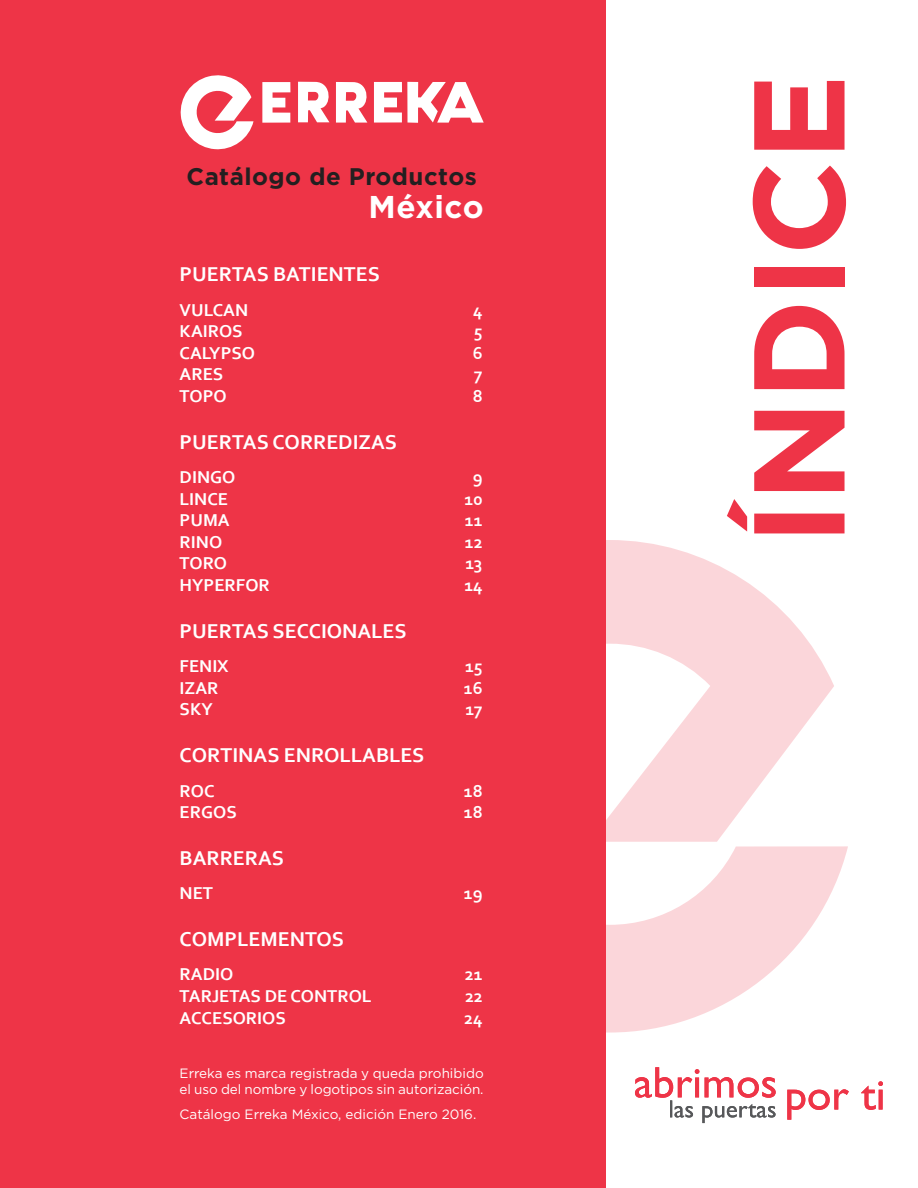
<style>
.page{position:relative;width:918px;height:1188px;background:#fff}
.page>*{position:absolute;margin:0;border:0;box-sizing:border-box;transform-origin:0 0}
.t1{font:700 129px "Gotham";color:#ee3447}
.t2{font:700 31.5px "Gotham";letter-spacing:.02em;color:#fff}
.t3{font:700 24px "Gotham";letter-spacing:.02em;color:#231f20}
.t4{font:700 21px "Corbel";color:#fff}
.t5{font:700 18px/21.6px "Corbel";color:#fff}
.t6{font:13.5px/16.2px "Gotham";color:#fff}
</style>
<div class="page">
<svg style="left:606px;top:540px;width:242px;height:493px;fill:#fbd6da"></svg>
<div style="left:0;top:0;width:606px;height:1188px;background:#ee3447"></div>
<svg style="left:262px;top:82px;width:28px;height:41px"></svg>
<svg style="left:298px;top:82px;width:186px;height:41px"></svg>
<svg style="left:180px;top:75px;width:74px;height:75px"></svg>
<svg style="left:787px;top:1081px;width:96px;height:39px"></svg>
<svg style="left:635px;top:1067px;width:141px;height:56px"></svg>
<h3 class="t3" style="left:187px;top:161px;width:292px">Catálogo de Productos</h3>
<h2 class="t2" style="left:369px;top:186px;width:117px">México</h2>
<p class="t4" style="left:180px;top:261px;width:202px">PUERTAS BATIENTES</p>
<p class="t5" style="left:180px;top:299px;width:77px">VULCAN<br>KAIROS<br>CALYPSO<br>ARES<br>TOPO</p>
<p class="t4" style="left:180px;top:429px;width:219px">PUERTAS CORREDIZAS</p>
<p class="t5" style="left:180px;top:466px;width:92px">DINGO<br>LINCE<br>PUMA<br>RINO<br>TORO<br>HYPERFOR</p>
<p class="t4" style="left:180px;top:618px;width:229px">PUERTAS SECCIONALES</p>
<p class="t5" style="left:180px;top:655px;width:51px">FENIX<br>IZAR<br>SKY</p>
<p class="t4" style="left:180px;top:742px;width:246px">CORTINAS ENROLLABLES</p>
<p class="t5" style="left:180px;top:780px;width:59px">ROC<br>ERGOS</p>
<p class="t4" style="left:180px;top:845px;width:106px">BARRERAS</p>
<p class="t5" style="left:180px;top:882px;width:35px">NET</p>
<p class="t4" style="left:180px;top:926px;width:166px">COMPLEMENTOS</p>
<p class="t5" style="left:180px;top:964px;width:194px">RADIO<br>TARJETAS DE CONTROL<br>ACCESORIOS</p>
<p class="t5" style="left:473px;top:299px;width:12px;text-align:justify">4<br>5<br>6<br>7<br>8</p>
<p class="t5" style="left:464px;top:466px;width:20px;text-align:center">9<br>10<br>11<br>12<br>13<br>14</p>
<p class="t5" style="left:464px;top:655px;width:20px;text-align:justify">15<br>16<br>17</p>
<p class="t5" style="left:464px;top:780px;width:20px">18<br>18</p>
<p class="t5" style="left:464px;top:882px;width:20px">19</p>
<p class="t5" style="left:464px;top:964px;width:20px;text-align:justify">21<br>22<br>24</p>
<p class="t6" style="left:180px;top:1065px;width:306px">Erreka es marca registrada y queda prohibido el uso del nombre y logotipos sin autorización.</p>
<p class="t6" style="left:180px;top:1106px;width:298px">Catálogo Erreka México, edición Enero 2016.</p>
<h1 class="t1" style="left:713px;top:545px;width:473px;rotate:-90deg">ÍNDICE</h1>
</div>
